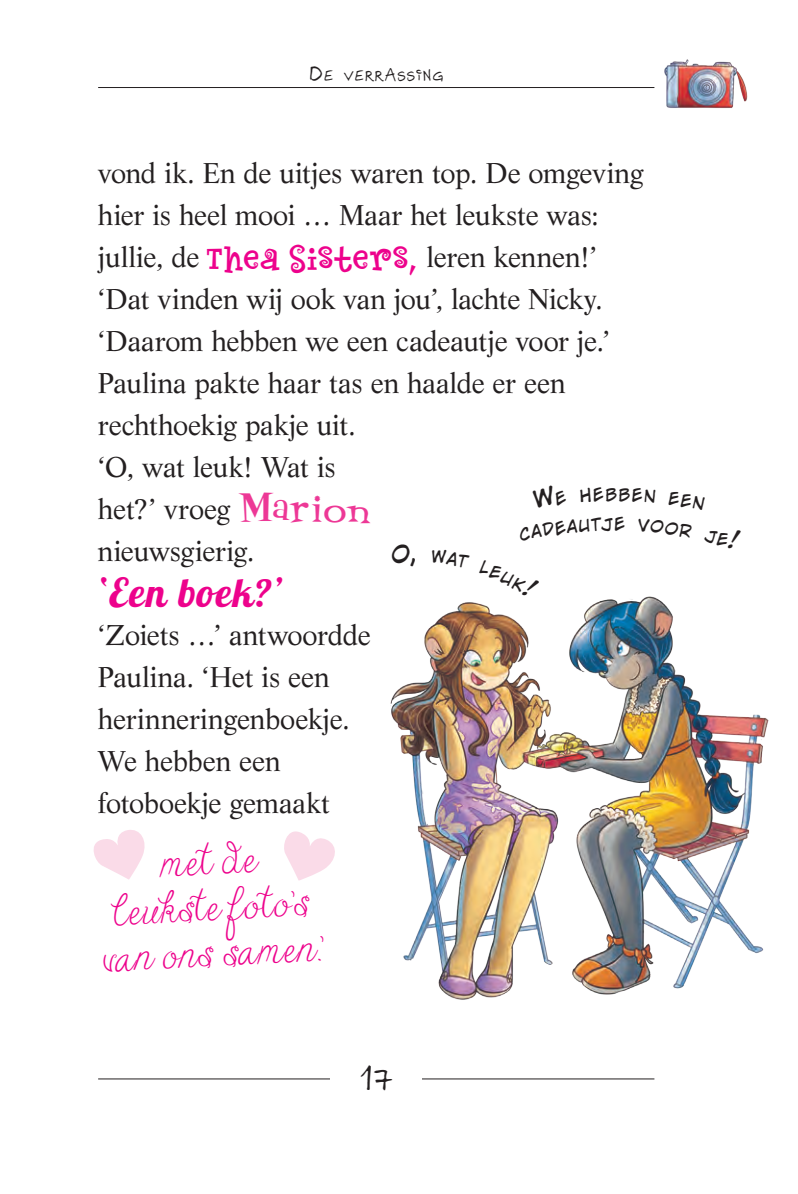
<style>
.page{position:relative;width:798px;height:1194px;background:#fff}
.page>*{position:absolute;margin:0;border:0;box-sizing:border-box;transform-origin:0 0}
.t1{font:40px "Lobster 1.4";letter-spacing:.045em;color:#ed028c}
.t2{font:40px "JS Hilde";color:#231f20}
.t3{font:39px/46px "Janda Cheerful Script";color:#ed028c;text-align:center}
.t4{font:28px/42px "Life LT Std";letter-spacing:-.01em;color:#231f20}
.t5{font:17.6px "JS Hilde";letter-spacing:.07em;color:#231f20}
.t6{font:16.8px "JS Wild Words Accents";color:#231f20}
.s1{font-size:25px}
.s2{font-family:"Circus Dog";font-size:52px;color:#ed028c}
.s3{font-family:"Fontdinerdotcom Loungy";font-size:52px;color:#ed3896}
</style>
<div class="page">
<hr style="left:98px;top:1078px;width:556px;height:1px;background:#231f20">
<div style="left:330px;top:1055px;width:91px;height:50px;background:#fff"></div>
<hr style="left:98px;top:87px;width:556px;height:1px;background:#231f20">
<img style="left:664px;top:59px;width:84px;height:49px">
<img style="left:390px;top:596px;width:379px;height:404px">
<svg style="left:93px;top:830px;width:52px;height:50px"></svg>
<svg style="left:284px;top:831px;width:51px;height:50px"></svg>
<svg style="left:479px;top:596px;width:60px;height:3px"></svg>
<p class="t5" style="left:309px;top:64px;width:135px"><span class="s1">D</span>E VERRASSING</p>
<p class="t4" style="left:98px;top:152px;width:547px">vond ik. En de uitjes waren top. De omgeving hier is heel mooi … Maar het leukste was: jullie, de <span class="s2">Thea Sisters,</span> leren kennen!’ ‘Dat vinden wij ook van jou’, lachte Nicky. ‘Daarom hebben we een cadeautje voor je.’<br>Paulina pakte haar tas en haalde er een rechthoekig pakje uit.<br>‘O, wat leuk! Wat is<br>het?’ vroeg <span class="s3">Marion<br></span>nieuwsgierig.</p>
<h1 class="t1" style="left:98px;top:567px;width:189px">‘Een boek?’</h1>
<p class="t4" style="left:98px;top:614px;width:274px">‘Zoiets …’ antwoordde<br>Paulina. ‘Het is een herinneringenboekje.<br>We hebben een fotoboekje gemaakt</p>
<h2 class="t3" style="left:95px;top:844px;width:225px;rotate:-3deg">met de<br>leukste foto’s van ons samen.’</h2>
<p class="t6" style="left:605px;top:483px;width:14px">b</p>
<h1 class="t2" style="left:360px;top:1053px;width:32px">17</h1>
</div>
